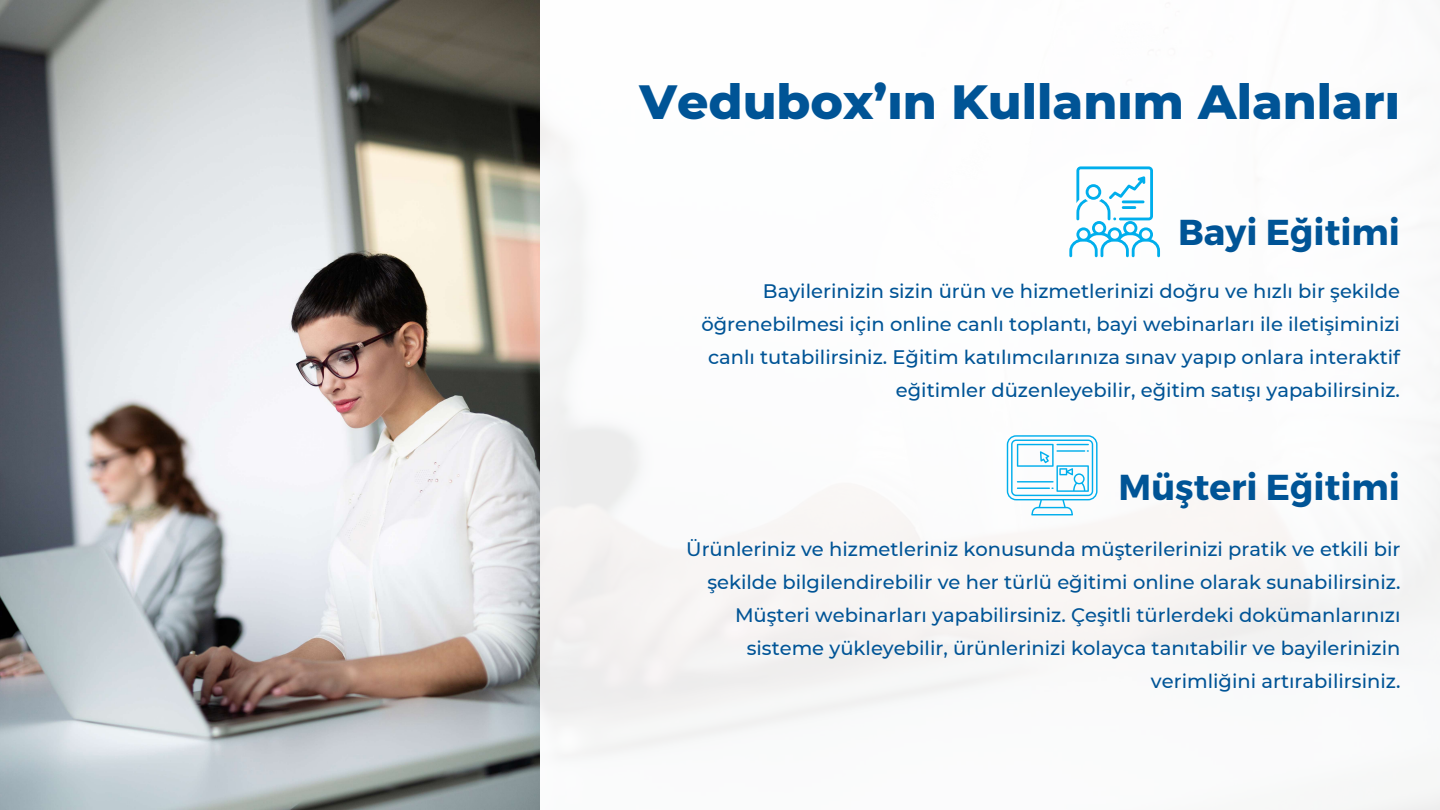
<style>
.page{position:relative;width:1440px;height:810px;background:#fff}
.page>*{position:absolute;margin:0;border:0;box-sizing:border-box;transform-origin:0 0}
.t1{font:800 49px "Montserrat";color:#005496}
.t2{font:700 36px "Montserrat";color:#005496}
.t3{font:500 19.5px/33px "Montserrat";color:#005496;text-align:right}
</style>
<div class="page">
<img style="left:0;top:0;width:540px;height:810px">
<svg style="left:1069px;top:166px;width:91px;height:91px"></svg>
<hr style="left:1122px;top:200px;width:23px;height:3px;background:#00aeec">
<hr style="left:1122px;top:206px;width:14px;height:3px;background:#00aeec">
<svg style="left:1007px;top:435px;width:91px;height:80px"></svg>
<h1 class="t1" style="left:639px;top:72px;width:762px">Vedubox’ın Kullanım Alanları</h1>
<h2 class="t2" style="left:1178px;top:209px;width:223px">Bayi Eğitimi</h2>
<p class="t3" style="left:701px;top:275px;width:700px">Bayi leri nizi n sizi n ürün ve hizmetleri nizi doğru ve hızlı bi r şeki lde öğrenebi lmesi içi n onli ne canlı toplantı, bayi webi narları i le i letişi mi nizi canlı tutabi li rsi niz. Eğiti m katılımcılarınıza sınav yapıp onlara i nteraktif eğiti mler düzenleyebi li r, eğiti m satışı yapabi li rsi niz.</p>
<h2 class="t2" style="left:1119px;top:464px;width:283px">Müşteri Eğitimi</h2>
<p class="t3" style="left:686px;top:533px;width:716px">Ürünleri niz ve hizmetleri niz konusunda müşteri leri nizi prati k ve etki li bi r şekilde bilgilendirebilir ve her türlü eğitimi online olarak sunabilirsiniz.<br>Müşteri webi narları yapabi li rsi niz. Çeşitli türlerdeki dokümanlarınızı sisteme yükleyebi li r, ürünleri nizi kolayca tanıtabi li r ve bayi leri nizi n verimliğini artırabilirsiniz.</p>
</div>
